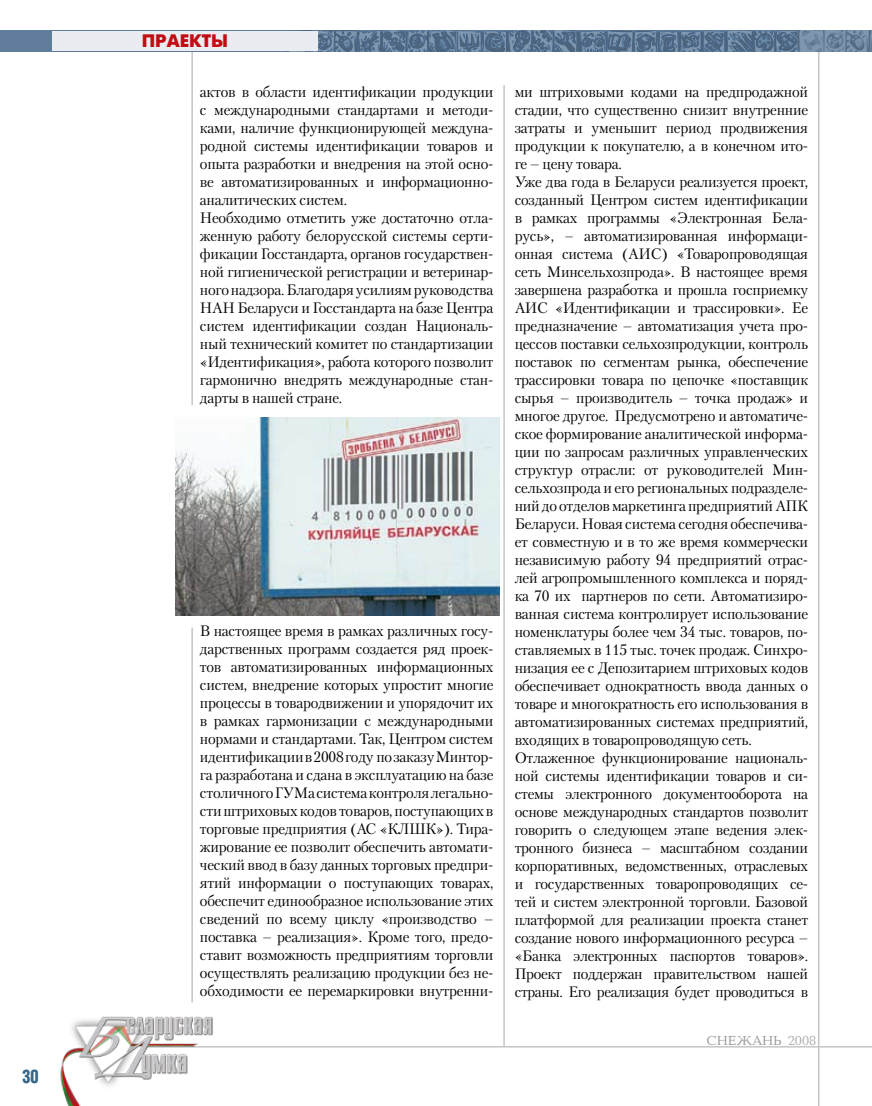
<style>
.page{position:relative;width:872px;height:1106px;background:#fff}
.page>*{position:absolute;margin:0;border:0;box-sizing:border-box;transform-origin:0 0}
.t1{font:18px "Futuris Extra C";color:#c10c13}
.t2{font:700 18px "AG Letterica Cond L";color:#386688;scale:.9 1}
.t3{font:15px/18px "Petersburg C";letter-spacing:-.015em;color:#000}
.t4{font:13.5px "Baltica C";color:#97979b}
.s1{color:#aeafb2}
</style>
<div class="page">
<hr style="left:818px;top:52px;width:1px;height:1054px;background:#c3c5c7">
<img style="left:285px;top:30px;width:587px;height:1px">
<hr style="left:503px;top:85px;width:2px;height:961px;background:#c3c5c7">
<svg style="left:0;top:31px;width:871px;height:21px;background:#5f7995"></svg>
<div style="left:52px;top:31px;width:266px;height:20px;background:#e9ecf1"></div>
<hr style="left:146px;top:1046px;width:726px;height:1px;background:#c3c5c7">
<img style="left:60px;top:1002px;width:170px;height:104px">
<svg style="left:871px;top:31px;width:1px;height:21px"></svg>
<hr style="left:191px;top:52px;width:2px;height:353px;background:#c3c5c7">
<img style="left:176px;top:417px;width:324px;height:198px">
<hr style="left:191px;top:627px;width:2px;height:375px;background:#c3c5c7">
<p class="t2" style="left:23px;top:1065px;width:20px">30</p>
<p class="t1" style="left:142px;top:31px;width:88px">ПРАЕКТЫ</p>
<p class="t3" style="left:200px;top:82px;width:295px">актов в области идентификации продукции с международными стандартами и методи&shy;ками, наличие функционирующей междуна&shy;родной системы идентификации товаров и опыта разработки и внедрения на этой осно&shy;ве автоматизированных и информационно&shy;аналитических систем.<br>Необходимо отметить уже достаточно отла&shy;женную работу белорусской системы серти&shy;фикации Госстандарта, органов государствен&shy;ной гигиенической регистрации и ветеринар&shy;ного надзора. Благодаря усилиям руководства НАН Беларуси и Госстандарта на базе Центра систем идентификации создан Националь&shy;ный технический комитет по стандартизации «Идентификация», работа которого позволит гармонично внедрять международные стан&shy;дарты в нашей стране.</p>
<p class="t3" style="left:514px;top:82px;width:295px">ми штриховыми кодами на предпродажной стадии, что существенно снизит внутренние затраты и уменьшит период продвижения продукции к покупателю, а в конечном ито&shy;ге – цену товара.<br>Уже два года в Беларуси реализуется проект, созданный Центром систем идентификации в рамках программы «Электронная Бела&shy;русь», – автоматизированная информаци&shy;онная система (АИС) «Товаропроводящая сеть Минсельхозпрода». В настоящее время завершена разработка и прошла госприемку АИС «Идентификации и трассировки». Ее предназначение – автоматизация учета про&shy;цессов поставки сельхозпродукции, контроль поставок по сегментам рынка, обеспечение трассировки товара по цепочке «поставщик сырья – производитель – точка продаж» и многое другое. Предусмотрено и автоматиче&shy;ское формирование аналитической информа&shy;ции по запросам различных управленческих структур отрасли: от руководителей Мин&shy;сельхозпрода и его региональных подразделе&shy;ний до отделов маркетинга предприятий АПК Беларуси. Новая система сегодня обеспечива&shy;ет совместную и в то же время коммерчески независимую работу 94 предприятий отрас&shy;лей агропромышленного комплекса и поряд&shy;ка 70 их партнеров по сети. Автоматизиро&shy;ванная система контролирует использование номенклатуры более чем 34 тыс. товаров, по&shy;ставляемых в 115 тыс. точек продаж. Синхро&shy;низация ее с Депозитарием штриховых кодов обеспечивает однократность ввода данных о товаре и многократность его использования в автоматизированных системах предприятий, входящих в товаропроводящую сеть.<br>Отлаженное функционирование националь&shy;ной системы идентификации товаров и си&shy;стемы электронного документооборота на основе международных стандартов позволит говорить о следующем этапе ведения элек&shy;тронного бизнеса – масштабном создании корпоративных, ведомственных, отраслевых и государственных товаропроводящих се&shy;тей и систем электронной торговли. Базовой платформой для реализации проекта станет создание нового информационного ресурса – «Банка электронных паспортов товаров».<br>Проект поддержан правительством нашей страны. Его реализация будет проводиться в</p>
<p class="t3" style="left:200px;top:621px;width:295px;text-align:justify">В настоящее время в рамках различных госу&shy;дарственных программ создается ряд проек&shy;тов автоматизированных информационных систем, внедрение которых упростит многие процессы в товародвижении и упорядочит их в рамках гармонизации с международными нормами и стандартами. Так, Центром систем идентификации в 2008 году по заказу Минтор&shy;га разработана и сдана в эксплуатацию на базе столичного ГУМа система контроля легально&shy;сти штриховых кодов товаров, поступающих в торговые предприятия (АС «КЛШК»). Тира&shy;жирование ее позволит обеспечить автомати&shy;ческий ввод в базу данных торговых предпри&shy;ятий информации о поступающих товарах, обеспечит единообразное использование этих сведений по всему циклу «производство – поставка – реализация». Кроме того, предо&shy;ставит возможность предприятиям торговли осуществлять реализацию продукции без не&shy;обходимости ее перемаркировки внутренни-</p>
<p class="t4" style="left:706px;top:1033px;width:111px">СНЕЖАНЬ <span class="s1">2008</span></p>
</div>
